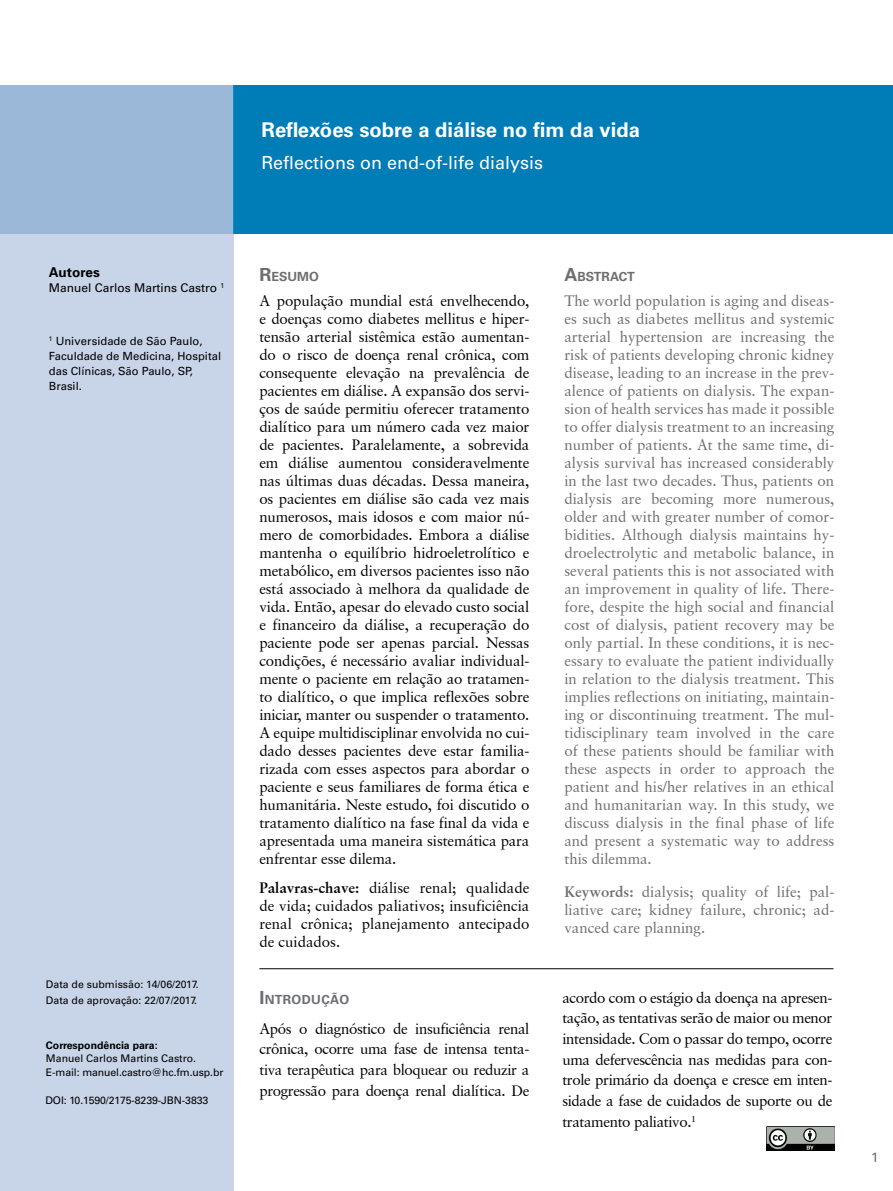
<style>
.page{position:relative;width:893px;height:1191px;background:#fff}
.page>*{position:absolute;margin:0;border:0;box-sizing:border-box;transform-origin:0 0}
.t1{font:700 20.25px "Univers LT Std";color:#fff}
.t2{font:18px "Univers LT Std";color:#fff}
.t3{font:15px/18px "Garamond Retrospective S Si";letter-spacing:-.015em;color:#000;text-align:justify}
.t4{font:15px/18px "Garamond Retrospective S Si";color:#6d6e71;text-align:justify}
.t5{font:13.5px "Univers 65 Bold";color:#000}
.t6{font:13.5px "Univers LT Std";color:#6d6e71}
.t7{font:700 12.6px "Univers LT Std";color:#6d6e71}
.t8{font:700 12.6px "Univers LT Std";letter-spacing:.03em;color:#6d6e71}
.t9{font:12px "Univers LT Std";color:#000}
.t10{font:11.25px/15px "Univers LT Std";color:#000}
.t11{font:10.5px/15.6px "Univers LT Std";color:#000}
.t12{font:700 10.5px "Univers LT Std";color:#000}
.s1{font-size:18px}
.s2{font-weight:700}
</style>
<div class="page">
<div style="left:0;top:234px;width:234px;height:957px;background:#c8d5e8"></div>
<div style="left:234px;top:85px;width:659px;height:149px;background:#007cb7"></div>
<div style="left:0;top:85px;width:234px;height:149px;background:#9cb8d8"></div>
<img style="left:766px;top:1126px;width:68px;height:24px">
<hr style="left:259px;top:968px;width:574px;height:1px;background:#000">
<h1 class="t1" style="left:261px;top:118px;width:380px">Reflexões sobre a diálise no fim da vida</h1>
<p class="t2" style="left:261px;top:152px;width:283px">Reflections on end-of-life dialysis</p>
<p class="t5" style="left:49px;top:264px;width:53px">Autores</p>
<p class="t9" style="left:49px;top:280px;width:177px">Manuel Carlos Martins Castro <sup>1</sup></p>
<p class="t10" style="left:49px;top:333px;width:174px"><sup>1</sup> Universidade de São Paulo,<br>Faculdade de Medicina, Hospital das Clínicas, São Paulo, SP,<br>Brasil.</p>
<p class="t11" style="left:46px;top:976px;width:154px">Data de submissão: 14/06/2017.<br>Data de aprovação: 22/07/2017.</p>
<p class="t12" style="left:46px;top:1039px;width:113px">Correspondência para:</p>
<p class="t11" style="left:46px;top:1051px;width:179px;line-height:13.5px">Manuel Carlos Martins Castro.<br>E-mail: manuel.castro@hc.fm.usp.br</p>
<p class="t11" style="left:45px;top:1092px;width:164px">DOI: 10.1590/2175-8239-JBN-3833</p>
<p class="t7" style="left:259px;top:269px;width:61px"><span class="s1">R</span>ESUMO</p>
<p class="t3" style="left:259px;top:291px;width:272px">A população mundial está envelhecendo, e doenças como diabetes mellitus e hiper&shy;tensão arterial sistêmica estão aumentan&shy;do o risco de doença renal crônica, com consequente elevação na prevalência de pacientes em diálise. A expansão dos servi&shy;ços de saúde permitiu oferecer tratamento dialítico para um número cada vez maior de pacientes. Paralelamente, a sobrevida em diálise aumentou consideravelmente nas últimas duas décadas. Dessa maneira, os pacientes em diálise são cada vez mais numerosos, mais idosos e com maior nú&shy;mero de comorbidades. Embora a diálise mantenha o equilíbrio hidroeletrolítico e metabólico, em diversos pacientes isso não está associado à melhora da qualidade de vida. Então, apesar do elevado custo social e financeiro da diálise, a recuperação do paciente pode ser apenas parcial. Nessas condições, é necessário avaliar individual&shy;mente o paciente em relação ao tratamen&shy;to dialítico, o que implica reflexões sobre iniciar, manter ou suspender o tratamento.<br>A equipe multidisciplinar envolvida no cui&shy;dado desses pacientes deve estar familia&shy;rizada com esses aspectos para abordar o paciente e seus familiares de forma ética e humanitária. Neste estudo, foi discutido o tratamento dialítico na fase final da vida e apresentada uma maneira sistemática para enfrentar esse dilema.</p>
<p class="t3" style="left:259px;top:878px;width:272px"><span class="s2">Palavras-chave:</span> diálise renal; qualidade de vida; cuidados paliativos; insuficiência renal crônica; planejamento antecipado de cuidados.</p>
<p class="t8" style="left:259px;top:992px;width:91px"><span class="s1">I</span>NTRODUÇÃO</p>
<p class="t3" style="left:259px;top:1017px;width:272px;line-height:20.7px">Após o diagnóstico de insuficiência renal crônica, ocorre uma fase de intensa tenta&shy;tiva terapêutica para bloquear ou reduzir a progressão para doença renal dialítica. De</p>
<p class="t7" style="left:564px;top:269px;width:72px"><span class="s1">A</span>BSTRACT</p>
<p class="t4" style="left:564px;top:291px;width:272px">The world population is aging and diseas&shy;es such as diabetes mellitus and systemic arterial hypertension are increasing the risk of patients developing chronic kidney disease, leading to an increase in the prev&shy;alence of patients on dialysis. The expan&shy;sion of health services has made it possible to offer dialysis treatment to an increasing number of patients. At the same time, di&shy;alysis survival has increased considerably in the last two decades. Thus, patients on dialysis are becoming more numerous, older and with greater number of comor&shy;bidities. Although dialysis maintains hy&shy;droelectrolytic and metabolic balance, in several patients this is not associated with an improvement in quality of life. There&shy;fore, despite the high social and financial cost of dialysis, patient recovery may be only partial. In these conditions, it is nec&shy;essary to evaluate the patient individually in relation to the dialysis treatment. This implies reflections on initiating, maintain&shy;ing or discontinuing treatment. The mul&shy;tidisciplinary team involved in the care of these patients should be familiar with these aspects in order to approach the patient and his/her relatives in an ethical and humanitarian way. In this study, we discuss dialysis in the final phase of life and present a systematic way to address this dilemma.</p>
<p class="t4" style="left:564px;top:883px;width:272px"><span class="s2">Keywords:</span> dialysis; quality of life; pal&shy;liative care; kidney failure, chronic; ad&shy;vanced care planning.</p>
<p class="t3" style="left:562px;top:987px;width:272px;line-height:20.7px">acordo com o estágio da doença na apresen&shy;tação, as tentativas serão de maior ou menor intensidade. Com o passar do tempo, ocorre uma defervescência nas medidas para con&shy;trole primário da doença e cresce em inten&shy;sidade a fase de cuidados de suporte ou de tratamento paliativo.<sup>1</sup></p>
<p class="t6" style="left:871px;top:1149px;width:9px">1</p>
</div>
